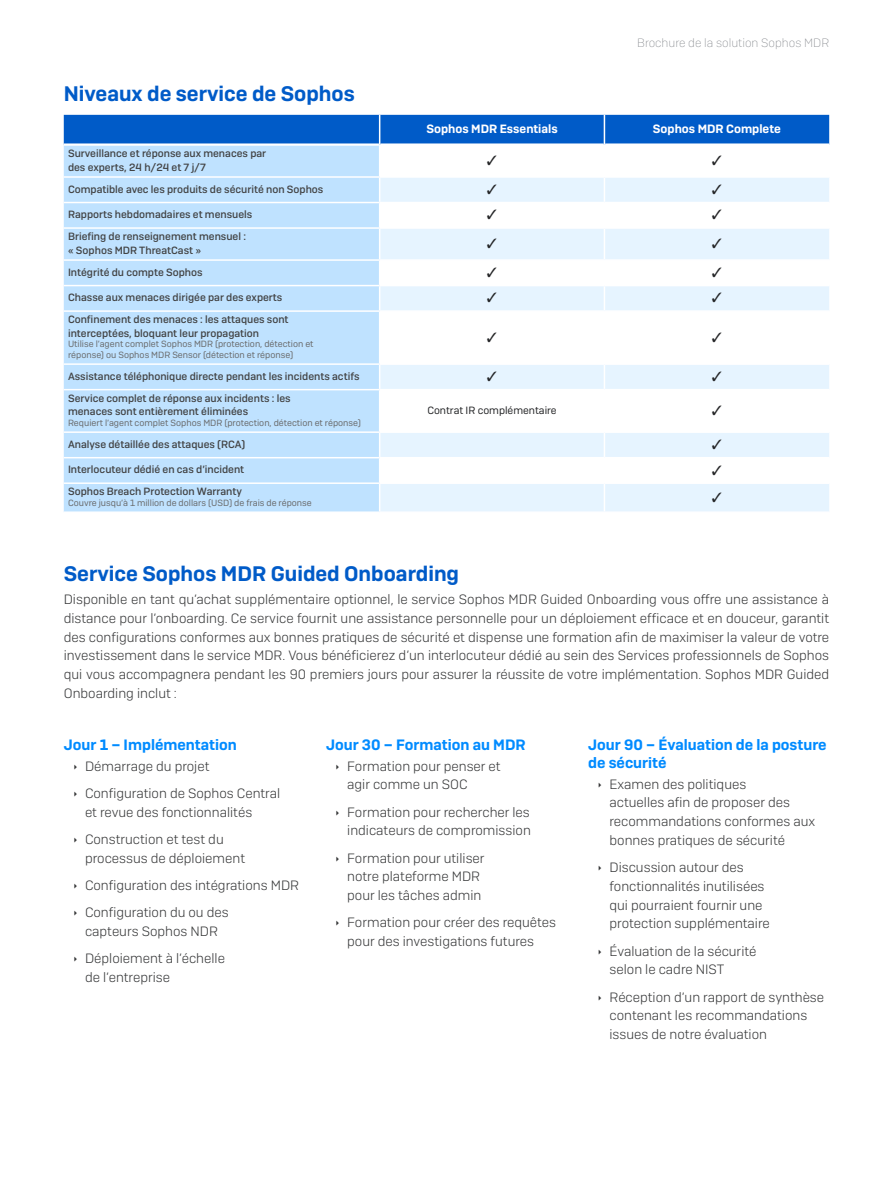
<style>
.page{position:relative;width:893px;height:1191px;background:#fff}
.page>*{position:absolute;margin:0;border:0;box-sizing:border-box;transform-origin:0 0}
.t1{font:600 21px "Sophos Sans";color:#005bc8}
.t2{font:600 15px/18px "Sophos Sans";color:#008bff}
.t3{font:300 13.5px/18.8px "Sophos Sans";color:#363738}
.t4{font:600 12px "Sophos Sans";color:#fff}
.t5{font:200 12px "Sophos Sans";color:#83868b}
.t6{font:500 10.5px/13.5px "Sophos Sans";color:#424344}
.t7{font:10.5px "Sophos Sans";color:#242527}
.t8{font:9px/10.5px "Sophos Sans";color:#696a6b}
</style>
<div class="page">
<div style="left:64px;top:115px;width:765px;height:28px;background:#005bc8"></div>
<div style="left:64px;top:146px;width:315px;height:365px;background:#bfe2ff"></div>
<svg style="left:380px;top:178px;width:449px;height:333px"></svg>
<hr style="left:604px;top:202px;width:225px;height:1px;background:#fff">
<hr style="left:604px;top:259px;width:225px;height:2px;background:#fff">
<hr style="left:604px;top:310px;width:225px;height:2px;background:#fff">
<hr style="left:604px;top:389px;width:225px;height:1px;background:#fff">
<hr style="left:604px;top:457px;width:225px;height:1px;background:#fff">
<hr style="left:380px;top:202px;width:224px;height:1px;background:#fff">
<hr style="left:380px;top:259px;width:224px;height:2px;background:#fff">
<hr style="left:380px;top:310px;width:224px;height:2px;background:#fff">
<hr style="left:380px;top:389px;width:224px;height:1px;background:#fff">
<hr style="left:604px;top:312px;width:1px;height:51px;background:#fff">
<hr style="left:604px;top:390px;width:1px;height:41px;background:#fff">
<hr style="left:380px;top:431px;width:224px;height:2px;background:#fff">
<hr style="left:604px;top:482px;width:225px;height:2px;background:#fff">
<hr style="left:380px;top:482px;width:224px;height:2px;background:#fff">
<hr style="left:379px;top:115px;width:1px;height:30px;background:#fff">
<hr style="left:604px;top:115px;width:1px;height:30px;background:#fff">
<svg style="left:604px;top:178px;width:1px;height:49px"></svg>
<hr style="left:604px;top:229px;width:1px;height:30px;background:#fff">
<svg style="left:604px;top:261px;width:1px;height:49px"></svg>
<svg style="left:604px;top:365px;width:1px;height:24px"></svg>
<svg style="left:604px;top:433px;width:1px;height:78px"></svg>
<hr style="left:64px;top:176px;width:316px;height:2px;background:#fff">
<hr style="left:64px;top:202px;width:316px;height:1px;background:#fff">
<hr style="left:64px;top:227px;width:316px;height:2px;background:#fff">
<hr style="left:604px;top:227px;width:225px;height:2px;background:#fff">
<hr style="left:64px;top:259px;width:316px;height:2px;background:#fff">
<hr style="left:64px;top:285px;width:316px;height:1px;background:#fff">
<hr style="left:604px;top:285px;width:225px;height:1px;background:#fff">
<hr style="left:64px;top:310px;width:316px;height:2px;background:#fff">
<hr style="left:64px;top:363px;width:316px;height:2px;background:#fff">
<hr style="left:604px;top:363px;width:225px;height:2px;background:#fff">
<hr style="left:64px;top:389px;width:316px;height:1px;background:#fff">
<hr style="left:64px;top:431px;width:316px;height:2px;background:#fff">
<hr style="left:604px;top:431px;width:225px;height:2px;background:#fff">
<hr style="left:64px;top:457px;width:316px;height:1px;background:#fff">
<hr style="left:64px;top:482px;width:316px;height:2px;background:#fff">
<hr style="left:380px;top:227px;width:224px;height:2px;background:#fff">
<hr style="left:380px;top:285px;width:224px;height:1px;background:#fff">
<hr style="left:380px;top:363px;width:224px;height:2px;background:#fff">
<hr style="left:380px;top:457px;width:224px;height:1px;background:#fff">
<svg style="left:487px;top:184px;width:10px;height:10px"></svg>
<svg style="left:712px;top:184px;width:9px;height:10px"></svg>
<svg style="left:487px;top:210px;width:10px;height:9px"></svg>
<svg style="left:712px;top:210px;width:9px;height:9px"></svg>
<svg style="left:487px;top:238px;width:10px;height:10px"></svg>
<svg style="left:712px;top:238px;width:9px;height:10px"></svg>
<svg style="left:487px;top:267px;width:10px;height:10px"></svg>
<svg style="left:712px;top:267px;width:9px;height:10px"></svg>
<svg style="left:487px;top:293px;width:10px;height:9px"></svg>
<svg style="left:712px;top:293px;width:9px;height:9px"></svg>
<svg style="left:487px;top:332px;width:10px;height:10px"></svg>
<svg style="left:712px;top:332px;width:9px;height:10px"></svg>
<svg style="left:487px;top:371px;width:10px;height:10px"></svg>
<svg style="left:712px;top:371px;width:9px;height:10px"></svg>
<svg style="left:712px;top:405px;width:9px;height:10px"></svg>
<svg style="left:712px;top:439px;width:9px;height:10px"></svg>
<svg style="left:712px;top:465px;width:9px;height:9px"></svg>
<svg style="left:712px;top:492px;width:9px;height:10px"></svg>
<h1 class="t1" style="left:64px;top:80px;width:292px">Niveaux de service de Sophos</h1>
<p class="t6" style="left:68px;top:147px;width:200px">Surveillance et réponse aux menaces par des experts, 24 h/24 et 7 j/7</p>
<p class="t6" style="left:68px;top:182px;width:257px">Compatible avec les produits de sécurité non Sophos</p>
<p class="t6" style="left:68px;top:208px;width:186px">Rapports hebdomadaires et mensuels</p>
<p class="t6" style="left:68px;top:230px;width:179px">Briefing de renseignement mensuel : « Sophos MDR ThreatCast »</p>
<p class="t6" style="left:68px;top:265px;width:136px">Intégrité du compte Sophos</p>
<p class="t6" style="left:68px;top:291px;width:216px">Chasse aux menaces dirigée par des experts</p>
<p class="t6" style="left:68px;top:313px;width:222px">Confinement des menaces : les attaques sont interceptées, bloquant leur propagation</p>
<p class="t8" style="left:68px;top:339px;width:247px">Utilise l’agent complet Sophos MDR (protection, détection et réponse) ou Sophos MDR Sensor (détection et réponse)</p>
<p class="t6" style="left:68px;top:369px;width:293px">Assistance téléphonique directe pendant les incidents actifs</p>
<p class="t6" style="left:68px;top:391px;width:224px">Service complet de réponse aux incidents : les menaces sont entièrement éliminées</p>
<p class="t8" style="left:68px;top:417px;width:294px">Requiert l’agent complet Sophos MDR (protection, détection et réponse)</p>
<p class="t6" style="left:68px;top:437px;width:179px">Analyse détaillée des attaques (RCA)</p>
<p class="t6" style="left:68px;top:463px;width:178px">Interlocuteur dédié en cas d’incident</p>
<p class="t6" style="left:68px;top:485px;width:175px">Sophos Breach Protection Warranty</p>
<p class="t8" style="left:68px;top:497px;width:245px">Couvre jusqu’à 1 million de dollars (USD) de frais de réponse</p>
<p class="t5" style="left:637px;top:36px;width:194px">Brochure de la solution Sophos MDR</p>
<p class="t4" style="left:426px;top:121px;width:133px">Sophos MDR Essentials</p>
<p class="t4" style="left:653px;top:121px;width:129px">Sophos MDR Complete</p>
<p class="t7" style="left:427px;top:404px;width:131px">Contrat IR complémentaire</p>
<h1 class="t1" style="left:64px;top:561px;width:397px">Service Sophos MDR Guided Onboarding</h1>
<p class="t3" style="left:64px;top:590px;width:767px;text-align:justify">Disponible en tant qu’achat supplémentaire optionnel, le service Sophos MDR Guided Onboarding vous offre une assistance à distance pour l’onboarding. Ce service fournit une assistance personnelle pour un déploiement efficace et en douceur, garantit des configurations conformes aux bonnes pratiques de sécurité et dispense une formation afin de maximiser la valeur de votre investissement dans le service MDR. Vous bénéficierez d’un interlocuteur dédié au sein des Services professionnels de Sophos qui vous accompagnera pendant les 90 premiers jours pour assurer la réussite de votre implémentation. Sophos MDR Guided Onboarding inclut :</p>
<p class="t2" style="left:64px;top:735px;width:175px">Jour 1 – Implémentation</p>
<p class="t3" style="left:85px;top:752px;width:197px;line-height:27.3px">Démarrage du projet<br>Configuration de Sophos Central</p>
<p class="t3" style="left:85px;top:798px;width:169px;line-height:27.3px">et revue des fonctionnalités<br>Construction et test du</p>
<p class="t3" style="left:85px;top:844px;width:215px;line-height:27.3px">processus de déploiement<br>Configuration des intégrations MDR<br>Configuration du ou des</p>
<p class="t3" style="left:85px;top:917px;width:142px;line-height:27.3px">capteurs Sophos NDR<br>Déploiement à l’échelle</p>
<p class="t3" style="left:85px;top:967px;width:87px">de l’entreprise</p>
<p class="t2" style="left:588px;top:735px;width:240px">Jour 90 – Évaluation de la posture de sécurité</p>
<p class="t3" style="left:609px;top:774px;width:207px">Examen des politiques<br>actuelles afin de proposer des recommandations conformes aux bonnes pratiques de sécurité</p>
<p class="t3" style="left:609px;top:858px;width:162px">Discussion autour des fonctionnalités inutilisées qui pourraient fournir une protection supplémentaire</p>
<p class="t3" style="left:609px;top:941px;width:149px">Évaluation de la sécurité selon le cadre NIST</p>
<p class="t3" style="left:609px;top:987px;width:216px">Réception d’un rapport de synthèse contenant les recommandations issues de notre évaluation</p>
<p class="t2" style="left:326px;top:735px;width:201px">Jour 30 – Formation au MDR</p>
<p class="t3" style="left:347px;top:756px;width:155px">Formation pour penser et agir comme un SOC</p>
<p class="t3" style="left:347px;top:802px;width:185px">Formation pour rechercher les indicateurs de compromission</p>
<p class="t3" style="left:347px;top:848px;width:139px">Formation pour utiliser notre plateforme MDR pour les tâches admin</p>
<p class="t3" style="left:347px;top:913px;width:210px">Formation pour créer des requêtes pour des investigations futures</p>
</div>
